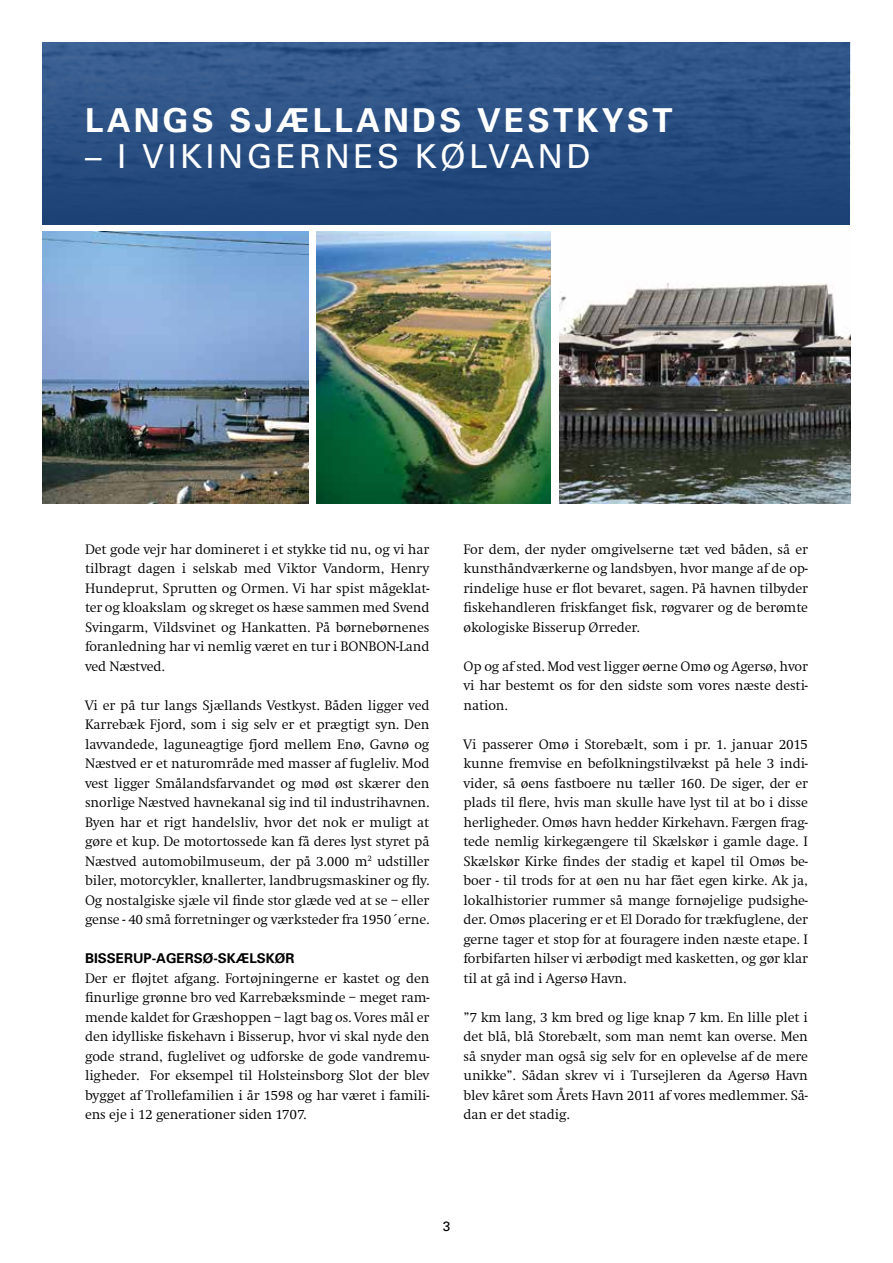
<style>
.page{position:relative;width:893px;height:1263px;background:#fff}
.page>*{position:absolute;margin:0;border:0;box-sizing:border-box;transform-origin:0 0}
.t1{font:700 33px "Univers";letter-spacing:.1em;color:#fff}
.t2{font:33px "Univers";letter-spacing:.1em;color:#fff}
.t3{font:300 14.25px/19.5px "Swift";letter-spacing:-.01em;color:#000;text-align:justify}
.t4{font:700 13.5px "Univers";color:#000}
.t5{font:13.5px "Univers";color:#000}
</style>
<div class="page">
<img style="left:43px;top:43px;width:807px;height:182px">
<img style="left:559px;top:283px;width:291px;height:221px">
<img style="left:43px;top:232px;width:265px;height:272px">
<img style="left:317px;top:232px;width:234px;height:272px">
<h1 class="t1" style="left:85px;top:101px;width:589px">LANGS SJÆLLANDS VESTKYST</h1>
<h1 class="t2" style="left:85px;top:138px;width:507px">– I VIKINGERNES KØLVAND</h1>
<p class="t3" style="left:85px;top:540px;width:346px">Det gode vejr har domineret i et stykke tid nu, og vi har tilbragt dagen i selskab med Viktor Vandorm, Henry Hundeprut, Sprutten og Ormen. Vi har spist mågeklat&shy;ter og kloakslam og skreget os hæse sammen med Svend Svingarm, Vildsvinet og Hankatten. På børnebørnenes foranledning har vi nemlig været en tur i BONBON-Land ved Næstved.</p>
<p class="t3" style="left:85px;top:696px;width:346px">Vi er på tur langs Sjællands Vestkyst. Båden ligger ved Karrebæk Fjord, som i sig selv er et prægtigt syn. Den lavvandede, laguneagtige fjord mellem Enø, Gavnø og Næstved er et naturområde med masser af fugleliv. Mod vest ligger Smålandsfarvandet og mød øst skærer den snorlige Næstved havnekanal sig ind til industrihavnen.<br>Byen har et rigt handelsliv, hvor det nok er muligt at gøre et kup. De motortossede kan få deres lyst styret på Næstved automobilmuseum, der på 3.000 m<sup>2</sup> udstiller biler, motorcykler, knallerter, landbrugsmaskiner og fly.<br>Og nostalgiske sjæle vil finde stor glæde ved at se – eller gense - 40 små forretninger og værksteder fra 1950´erne.</p>
<p class="t4" style="left:85px;top:950px;width:211px">BISSERUP-AGERSØ-SKÆLSKØR</p>
<p class="t3" style="left:85px;top:969px;width:346px">Der er fløjtet afgang. Fortøjningerne er kastet og den finurlige grønne bro ved Karrebæksminde – meget ram&shy;mende kaldet for Græshoppen – lagt bag os. Vores mål er den idylliske fiskehavn i Bisserup, hvor vi skal nyde den gode strand, fuglelivet og udforske de gode vandremu&shy;ligheder. For eksempel til Holsteinsborg Slot der blev bygget af Trollefamilien i år 1598 og har været i famili&shy;ens eje i 12 generationer siden 1707.</p>
<p class="t3" style="left:463px;top:540px;width:346px">For dem, der nyder omgivelserne tæt ved båden, så er kunsthåndværkerne og landsbyen, hvor mange af de op&shy;rindelige huse er flot bevaret, sagen. På havnen tilbyder fiskehandleren friskfanget fisk, røgvarer og de berømte økologiske Bisserup Ørreder.</p>
<p class="t3" style="left:463px;top:657px;width:346px">Op og af sted. Mod vest ligger øerne Omø og Agersø, hvor vi har bestemt os for den sidste som vores næste desti&shy;nation.</p>
<p class="t3" style="left:463px;top:735px;width:346px">Vi passerer Omø i Storebælt, som i pr. 1. januar 2015 kunne fremvise en befolkningstilvækst på hele 3 indi&shy;vider, så øens fastboere nu tæller 160. De siger, der er plads til flere, hvis man skulle have lyst til at bo i disse herligheder. Omøs havn hedder Kirkehavn. Færgen frag&shy;tede nemlig kirkegængere til Skælskør i gamle dage. I Skælskør Kirke findes der stadig et kapel til Omøs be&shy;boer - til trods for at øen nu har fået egen kirke. Ak ja, lokalhistorier rummer så mange fornøjelige pudsighe&shy;der. Omøs placering er et El Dorado for trækfuglene, der gerne tager et stop for at fouragere inden næste etape. I forbifarten hilser vi ærbødigt med kasketten, og gør klar til at gå ind i Agersø Havn.</p>
<p class="t3" style="left:463px;top:1007px;width:346px">”7 km lang, 3 km bred og lige knap 7 km. En lille plet i det blå, blå Storebælt, som man nemt kan overse. Men så snyder man også sig selv for en oplevelse af de mere unikke”. Sådan skrev vi i Tursejleren da Agersø Havn blev kåret som Årets Havn 2011 af vores medlemmer. Så&shy;dan er det stadig.</p>
<p class="t5" style="left:443px;top:1219px;width:9px">3</p>
</div>
